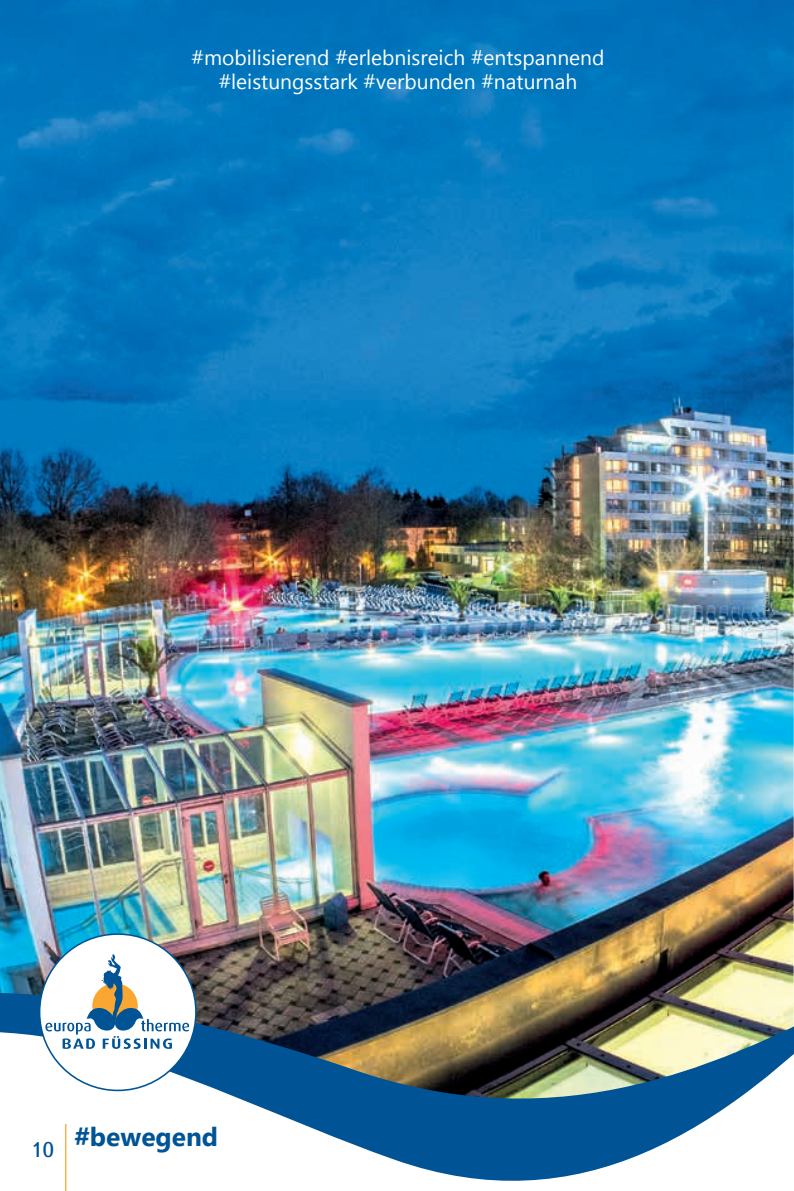
<style>
.page{position:relative;width:794px;height:1191px;background:#fff}
.page>*{position:absolute;margin:0;border:0;box-sizing:border-box;transform-origin:0 0}
.t1{font:700 26.25px "Gadugi";color:#005495}
.t2{font:21px/24.5px "Gadugi";color:#fff;text-align:center}
.t3{font:21px "Bad Birnbach Susan";color:#005495}
</style>
<div class="page">
<img style="left:0;top:0;width:794px;height:975px">
<img style="left:0;top:975px;width:794px;height:216px">
<div style="left:40px;top:934px;width:156px;height:156px;background:#fff;border-radius:50%"></div>
<svg style="left:45px;top:954px;width:144px;height:95px"></svg>
<hr style="left:65px;top:1124px;width:1px;height:67px;background:#faa633">
<p class="t2" style="left:192px;top:45px;width:414px">#mobilisierend #erlebnisreich #entspannend #leistungsstark #verbunden #naturnah</p>
<p class="t3" style="left:32px;top:1135px;width:24px">10</p>
<p class="t1" style="left:74px;top:1120px;width:145px">#bewegend</p>
</div>
